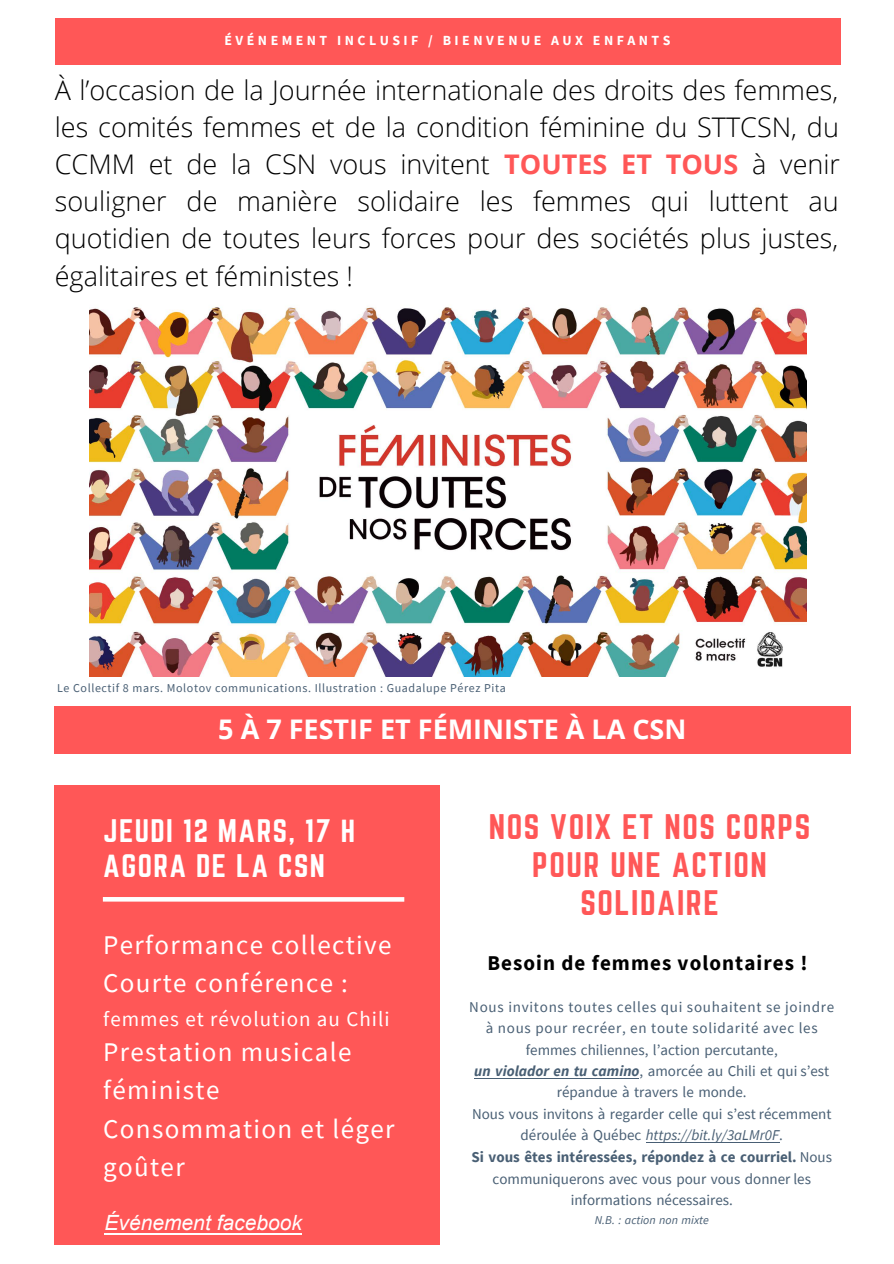
<style>
.page{position:relative;width:894px;height:1264px;background:#fff}
.page>*{position:absolute;margin:0;border:0;box-sizing:border-box;transform-origin:0 0}
.t1{font:31.05px/38px "Norwester";letter-spacing:.05em;color:#ff5757;text-align:center}
.t2{font:28.65px/35.2px "Norwester";letter-spacing:.05em;color:#fff}
.t3{font:300 27px/37.2px "Open Sans";color:#000;text-align:justify}
.t4{font:27px/38.2px "Source Sans Pro";letter-spacing:.05em;color:#fff}
.t5{font:700 27px "Open Sans";color:#fff}
.t6{font:700 21px "Source Sans Pro";letter-spacing:.05em;color:#000}
.t7{font:21px "Source Sans Pro";letter-spacing:.05em;color:#fff}
.t8{font:italic 21px "Arial";color:#fff}
.t9{font:15px/21.5px "Source Sans Pro";color:#495f74;text-align:center}
.t10{font:700 13.95px "Source Sans Pro";letter-spacing:.25em;color:#fff}
.t11{font:12px "Source Sans Pro";letter-spacing:.05em;color:#495f74}
.t12{font:italic 12px "Source Sans Pro";color:#495f74}
.s1{font-weight:700;color:#ff5757}
.s2{font-weight:700;font-style:italic}
.s3{font-style:italic}
.s4{font-weight:700}
</style>
<div class="page">
<div style="left:55px;top:19px;width:785px;height:46px;background:#ff5757"></div>
<hr style="left:646px;top:1141px;width:132px;height:1px;background:#495f74">
<hr style="left:474px;top:1077px;width:165px;height:1px;background:#495f74">
<div style="left:55px;top:785px;width:384px;height:459px;background:#ff5757"></div>
<hr style="left:103px;top:897px;width:301px;height:4px;background:#fff">
<div style="left:55px;top:706px;width:795px;height:47px;background:#ff5757"></div>
<img style="left:90px;top:306px;width:715px;height:370px">
<hr style="left:104px;top:1232px;width:198px;height:2px;background:#fff">
<p class="t10" style="left:224px;top:31px;width:447px">ÉVÉNEMENT INCLUSIF / BIENVENUE AUX ENFANTS</p>
<p class="t3" style="left:55px;top:71px;width:786px">À l’occasion de la Journée internationale des droits des femmes, les comités femmes et de la condition féminine du STTCSN, du CCMM et de la CSN vous invitent <span class="s1">TOUTES ET TOUS</span> à venir souligner de manière solidaire les femmes qui luttent au quotidien de toutes leurs forces pour des sociétés plus justes, égalitaires et féministes !</p>
<p class="t11" style="left:57px;top:680px;width:450px">Le Collectif 8 mars. Molotov communications. Illustration : Guadalupe Pérez Pita</p>
<h3 class="t5" style="left:218px;top:710px;width:469px">5 À 7 FESTIF ET FÉMINISTE À LA CSN</h3>
<h2 class="t2" style="left:103px;top:814px;width:253px">JEUDI 12 MARS, 17 H<br>AGORA DE LA CSN</h2>
<h3 class="t4" style="left:103px;top:925px;width:290px">Performance collective<br>Courte conférence :</h3>
<h3 class="t7" style="left:103px;top:1005px;width:288px">femmes et révolution au Chili</h3>
<h3 class="t4" style="left:103px;top:1032px;width:293px">Prestation musicale féministe<br>Consommation et léger goûter</h3>
<h3 class="t8" style="left:104px;top:1208px;width:199px">Événement facebook</h3>
<h1 class="t1" style="left:488px;top:809px;width:323px">NOS VOIX ET NOS CORPS<br>POUR UNE ACTION<br>SOLIDAIRE</h1>
<h3 class="t6" style="left:487px;top:949px;width:321px">Besoin de femmes volontaires !</h3>
<p class="t9" style="left:469px;top:995px;width:366px">Nous invitons toutes celles qui souhaitent se joindre à nous pour recréer, en toute solidarité avec les femmes chiliennes, l’action percutante,<br><span class="s2">un violador en tu camino</span>, amorcée au Chili et qui s’est répandue à travers le monde.<br>Nous vous invitons à regarder celle qui s’est récemment déroulée à Québec <span class="s3">https://bit.ly/3aLMr0F</span>.<br><span class="s4">Si vous êtes intéressées, répondez à ce courriel.</span> Nous communiquerons avec vous pour vous donner les informations nécessaires.</p>
<p class="t12" style="left:594px;top:1212px;width:116px">N.B. : action non mixte</p>
</div>
